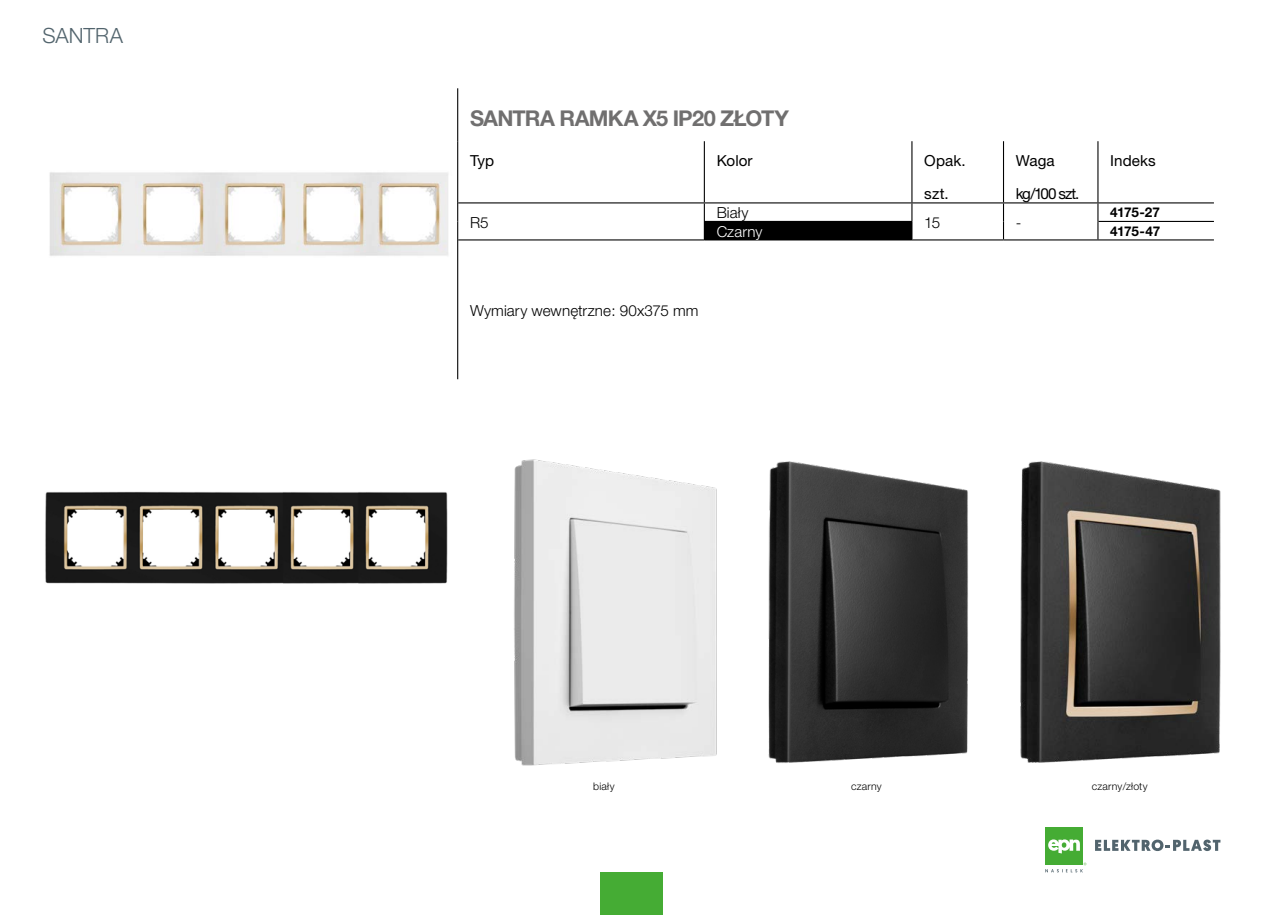
<style>
.page{position:relative;width:1263px;height:915px;background:#fff}
.page>*{position:absolute;margin:0;border:0;box-sizing:border-box;transform-origin:0 0}
.Normalny{font:700 21.75px "Helvetica Neue CE";letter-spacing:-.035em;color:#706f6f}
.t1{font:300 21px "Helvetica Neue CE";color:#52646d}
.t2{font:15.15px "Helvetica Neue CE";letter-spacing:.005em;color:#000}
.Normalny-2{font:300 15.15px "Helvetica Neue CE";letter-spacing:.005em;color:#000}
.Normalny-3{font:300 15px "Helvetica Neue CE";letter-spacing:.01em;color:#fff}
.INDEX-P{font:700 13.5px "Helvetica Neue CE";letter-spacing:-.025em;color:#000}
.t3{font:300 10.5px "Helvetica Neue CE";letter-spacing:.02em;color:#000}
</style>
<div class="page">
<div style="left:600px;top:872px;width:63px;height:42px;background:#45ac34"></div>
<img style="left:514px;top:459px;width:203px;height:307px">
<img style="left:768px;top:461px;width:200px;height:302px">
<img style="left:1020px;top:461px;width:201px;height:302px">
<div style="left:1045px;top:827px;width:38px;height:38px;background:#45ac34"></div>
<svg style="left:1048px;top:839px;width:32px;height:14px"></svg>
<svg style="left:1095px;top:839px;width:125px;height:11px"></svg>
<svg style="left:1045px;top:862px;width:41px;height:10px"></svg>
<svg style="left:458px;top:141px;width:641px;height:61px"></svg>
<hr style="left:457px;top:88px;width:1px;height:53px;background:#000">
<hr style="left:457px;top:141px;width:1px;height:62px;background:#000">
<svg style="left:457px;top:203px;width:757px;height:37px"></svg>
<hr style="left:457px;top:240px;width:1px;height:139px;background:#000">
<hr style="left:704px;top:141px;width:1px;height:61px;background:#000">
<hr style="left:911px;top:141px;width:1px;height:61px;background:#000">
<hr style="left:1003px;top:141px;width:1px;height:61px;background:#000">
<hr style="left:1097px;top:141px;width:1px;height:61px;background:#000">
<hr style="left:458px;top:202px;width:246px;height:1px;background:#000">
<hr style="left:704px;top:202px;width:208px;height:1px;background:#000">
<hr style="left:912px;top:202px;width:91px;height:1px;background:#000">
<hr style="left:1003px;top:202px;width:95px;height:1px;background:#000">
<hr style="left:1098px;top:202px;width:116px;height:1px;background:#000">
<hr style="left:705px;top:221px;width:206px;height:1px;background:#000">
<hr style="left:1098px;top:221px;width:116px;height:1px;background:#000">
<hr style="left:458px;top:239px;width:246px;height:1px;background:#000">
<hr style="left:704px;top:239px;width:208px;height:1px;background:#000">
<hr style="left:912px;top:239px;width:91px;height:1px;background:#000">
<hr style="left:1003px;top:239px;width:95px;height:1px;background:#000">
<hr style="left:1098px;top:239px;width:116px;height:1px;background:#000">
<img style="left:49px;top:172px;width:399px;height:84px">
<img style="left:45px;top:491px;width:403px;height:93px">
<h2 class="t1" style="left:43px;top:22px;width:82px">SANTRA</h2>
<p class="Normalny" style="left:470px;top:105px;width:320px">SANTRA RAMKA X5 IP20 ZŁOTY</p>
<p class="t2" style="left:470px;top:151px;width:26px">Typ</p>
<p class="t2" style="left:717px;top:151px;width:37px">Kolor</p>
<p class="t2" style="left:924px;top:151px;width:43px">Opak.</p>
<p class="t2" style="left:924px;top:185px;width:26px">szt.</p>
<p class="t2" style="left:1016px;top:151px;width:40px">Waga</p>
<p class="t2" style="left:1016px;top:185px;width:65px">kg/100 szt.</p>
<p class="t2" style="left:1110px;top:151px;width:47px">Indeks</p>
<p class="Normalny-2" style="left:470px;top:213px;width:20px">R5</p>
<p class="Normalny-2" style="left:717px;top:203px;width:33px">Biały</p>
<p class="INDEX-P" style="left:1110px;top:204px;width:51px">4175-27</p>
<p class="Normalny-2" style="left:924px;top:213px;width:17px">15</p>
<p class="Normalny-2" style="left:1016px;top:213px;width:7px">-</p>
<p class="Normalny-3" style="left:717px;top:222px;width:47px">Czarny</p>
<p class="INDEX-P" style="left:1110px;top:223px;width:52px">4175-47</p>
<p class="Normalny-2" style="left:470px;top:301px;width:230px">Wymiary wewnętrzne: 90x375 mm</p>
<p class="t3" style="left:593px;top:779px;width:23px">biały</p>
<p class="t3" style="left:851px;top:779px;width:32px">czarny</p>
<p class="t3" style="left:1092px;top:779px;width:57px">czarny/złoty</p>
</div>
